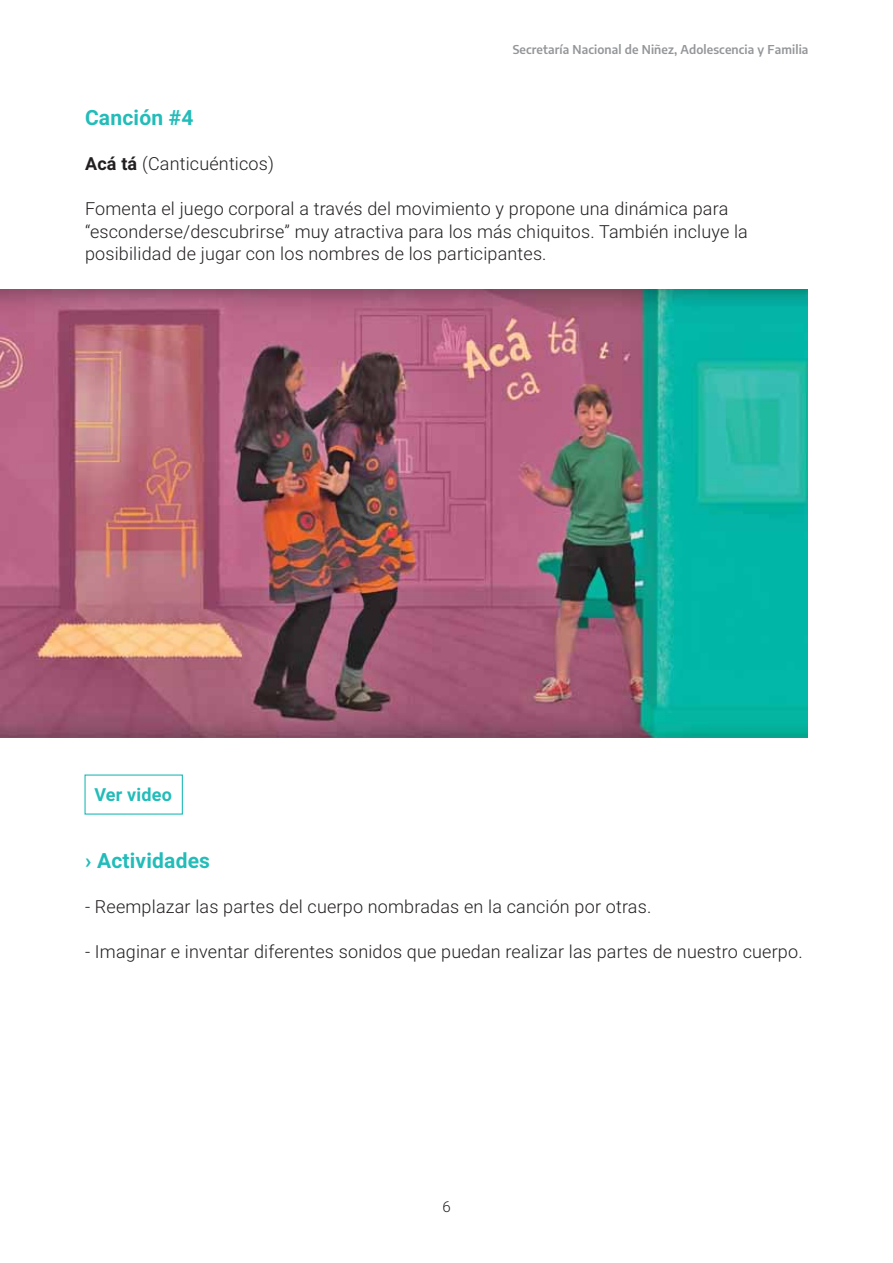
<style>
.page{position:relative;width:893px;height:1263px;background:#fff}
.page>*{position:absolute;margin:0;border:0;box-sizing:border-box;transform-origin:0 0}
.t1{font:700 21px "Roboto";letter-spacing:.01em;color:#22bcb9}
.t2{font:300 18px/22.5px "Roboto";letter-spacing:.01em;color:#231f20}
.t3{font:700 18px "Roboto";letter-spacing:.01em;color:#22bcb9}
.t4{font:300 15px "Roboto";color:#231f20}
.t5{font:600 12px "Encode Sans";letter-spacing:.01em;color:#939598}
.s1{font-weight:700}
</style>
<div class="page">
<img style="left:0;top:290px;width:808px;height:448px">
<p class="t5" style="left:513px;top:41px;width:297px">Secretaría Nacional de Niñez, Adolescencia y Familia</p>
<p class="t1" style="left:85px;top:103px;width:110px">Canción #4</p>
<p class="t2" style="left:85px;top:152px;width:191px"><span class="s1">Acá tá</span> (Canticuénticos)</p>
<p class="t2" style="left:85px;top:197px;width:664px">Fomenta el juego corporal a través del movimiento y propone una dinámica para “esconderse/descubrirse” muy atractiva para los más chiquitos. También incluye la posibilidad de jugar con los nombres de los participantes.</p>
<p class="t3" style="left:94px;top:781px;width:79px">Ver video</p>
<p class="t1" style="left:85px;top:846px;width:127px">› Actividades</p>
<p class="t2" style="left:85px;top:895px;width:568px">- Reemplazar las partes del cuerpo nombradas en la canción por otras.</p>
<p class="t2" style="left:85px;top:940px;width:719px">- Imaginar e inventar diferentes sonidos que puedan realizar las partes de nuestro cuerpo.</p>
<p class="t4" style="left:442px;top:1196px;width:10px">6</p>
</div>
